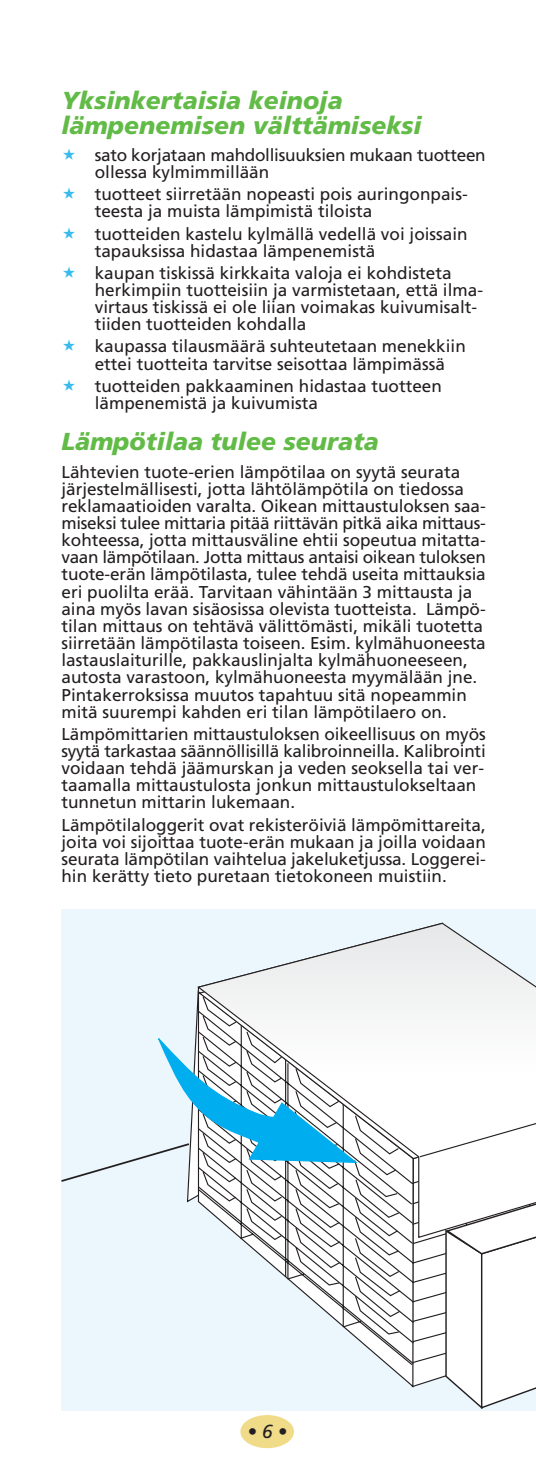
<style>
.page{position:relative;width:536px;height:1474px;background:#fff}
.page>*{position:absolute;margin:0;border:0;box-sizing:border-box;transform-origin:0 0}
.t1{font:italic 900 24.5px/24.5px "Frutiger";color:#61bb46}
.t2{font:italic 18.9px "Frutiger";color:#231f20}
.t3{font:17.15px/17.2px "Frutiger";color:#231f20}
</style>
<div class="page">
<div style="left:61px;top:909px;width:475px;height:501px;background:#ebf6fd"></div>
<div style="left:240px;top:1415px;width:54px;height:33px;background:#f0db89;border-radius:50%"></div>
<svg style="left:414px;top:1366px;width:30px;height:21px"></svg>
<svg style="left:352px;top:1238px;width:92px;height:128px;background:#e8e9e9"></svg>
<svg style="left:197px;top:922px;width:339px;height:316px"></svg>
<svg style="left:444px;top:1168px;width:92px;height:241px;background:#f3f4f4"></svg>
<svg style="left:201px;top:1014px;width:199px;height:18px"></svg>
<svg style="left:61px;top:1032px;width:340px;height:303px"></svg>
<h1 class="t1" style="left:61px;top:90px;width:361px">Yksinkertaisia keinoja lämpenemisen välttämiseksi</h1>
<p class="t3" style="left:95px;top:148px;width:392px">sato korjataan mahdollisuuksien mukaan tuotteen ollessa kylmimmillään</p>
<p class="t3" style="left:95px;top:187px;width:374px">tuotteet siirretään nopeasti pois auringonpais&shy;teesta ja muista lämpimistä tiloista</p>
<p class="t3" style="left:95px;top:226px;width:374px">tuotteiden kastelu kylmällä vedellä voi joissain tapauksissa hidastaa lämpenemistä</p>
<p class="t3" style="left:95px;top:265px;width:389px">kaupan tiskissä kirkkaita valoja ei kohdisteta herkimpiin tuotteisiin ja varmistetaan, että ilma&shy;virtaus tiskissä ei ole liian voimakas kuivumisalt&shy;tiiden tuotteiden kohdalla</p>
<p class="t3" style="left:95px;top:339px;width:372px">kaupassa tilausmäärä suhteutetaan menekkiin ettei tuotteita tarvitse seisottaa lämpimässä</p>
<p class="t3" style="left:95px;top:378px;width:348px">tuotteiden pakkaaminen hidastaa tuotteen lämpenemistä ja kuivumista</p>
<h1 class="t1" style="left:61px;top:431px;width:319px">Lämpötilaa tulee seurata</h1>
<p class="t3" style="left:61px;top:464px;width:425px">Lähtevien tuote-erien lämpötilaa on syytä seurata järjestelmällisesti, jotta lähtölämpötila on tiedossa reklamaatioiden varalta. Oikean mittaustuloksen saa&shy;miseksi tulee mittaria pitää riittävän pitkä aika mittaus&shy;kohteessa, jotta mittausväline ehtii sopeutua mitatta&shy;vaan lämpötilaan. Jotta mittaus antaisi oikean tuloksen tuote-erän lämpötilasta, tulee tehdä useita mittauksia eri puolilta erää. Tarvitaan vähintään 3 mittausta ja aina myös lavan sisäosissa olevista tuotteista. Lämpö&shy;tilan mittaus on tehtävä välittömästi, mikäli tuotetta siirretään lämpötilasta toiseen. Esim. kylmähuoneesta lastauslaiturille, pakkauslinjalta kylmähuoneeseen, autosta varastoon, kylmähuoneesta myymälään jne.<br>Pintakerroksissa muutos tapahtuu sitä nopeammin mitä suurempi kahden eri tilan lämpötilaero on.</p>
<p class="t3" style="left:61px;top:726px;width:425px">Lämpömittarien mittaustuloksen oikeellisuus on myös syytä tarkastaa säännöllisillä kalibroinneilla. Kalibrointi voidaan tehdä jäämurskan ja veden seoksella tai ver&shy;taamalla mittaustulosta jonkun mittaustulokseltaan tunnetun mittarin lukemaan.</p>
<p class="t3" style="left:61px;top:817px;width:425px;text-align:justify">Lämpötilaloggerit ovat rekisteröiviä lämpömittareita, joita voi sijoittaa tuote-erän mukaan ja joilla voidaan seurata lämpötilan vaihtelua jakeluketjussa. Loggerei&shy;hin kerätty tieto puretaan tietokoneen muistiin.</p>
<p class="t2" style="left:247px;top:1423px;width:41px">• 6 •</p>
</div>
